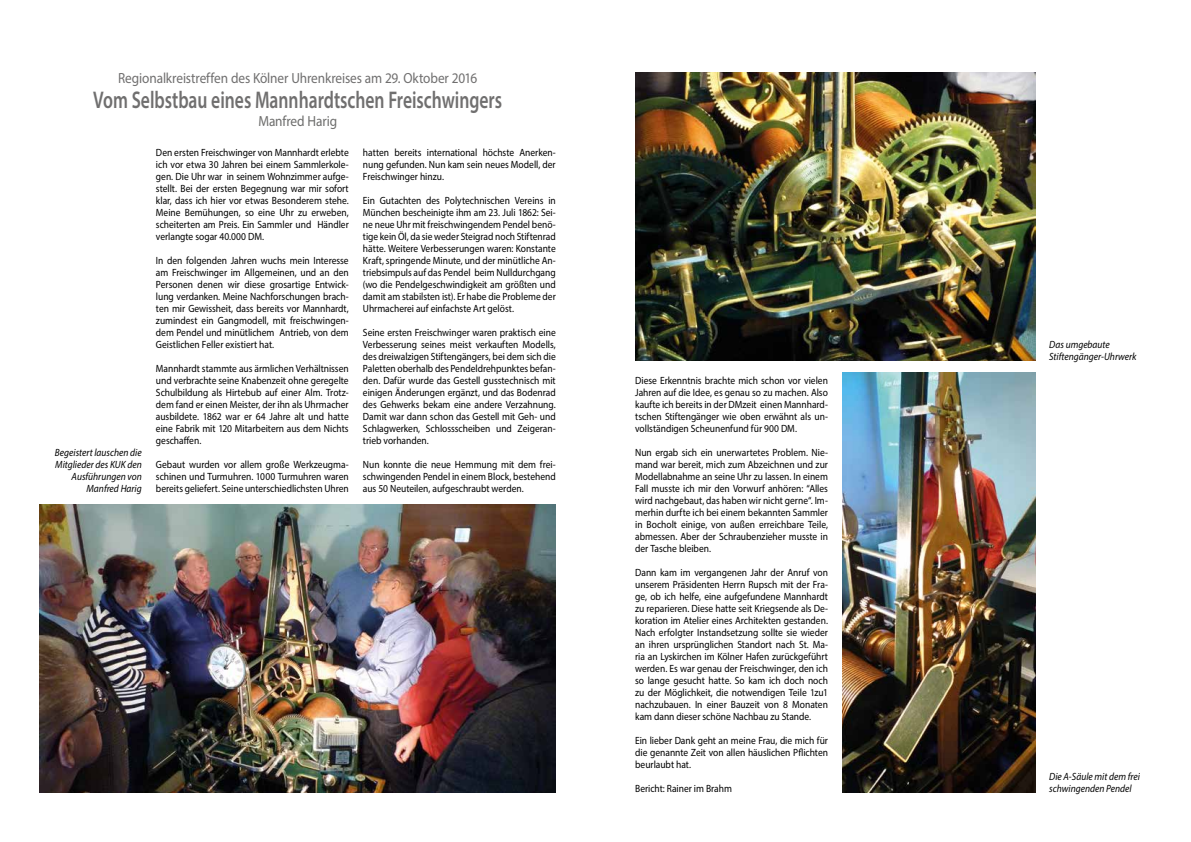
<style>
.page{position:relative;width:1191px;height:842px;background:#fff}
.page>*{position:absolute;margin:0;border:0;box-sizing:border-box;transform-origin:0 0}
.t1{font:600 24.2px "Myriad Pro";color:#706f6f;scale:.73 1}
.t2{font:14.7px "Myriad Pro";letter-spacing:-.01em;color:#706f6f;scale:.9 1}
.t3{font:14.7px "Myriad Pro";letter-spacing:-.01em;color:#6d6d6c;scale:.9 1}
.t4{font:10.5px/12px "Myriad Pro";color:#000;text-align:justify;scale:.9 1}
.t5{font:italic 10.5px/12px "Myriad Pro";color:#000;scale:.9 1}
</style>
<div class="page">
<img style="left:40px;top:504px;width:516px;height:288px">
<img style="left:842px;top:372px;width:193px;height:420px">
<img style="left:635px;top:72px;width:400px;height:288px">
<h2 class="t2" style="left:118px;top:69px;width:400px">Regionalkreistreffen des Kölner Uhrenkreises am 29. Oktober 2016</h2>
<h1 class="t1" style="left:93px;top:85px;width:562px">Vom Selbstbau eines Mannhardtschen Freischwingers</h1>
<h2 class="t3" style="left:258px;top:112px;width:89px">Manfred Harig</h2>
<p class="t5" style="left:55px;top:446px;width:98px;text-align:right">Begeistert lauschen die<br>Mitglieder des KUK den<br>Ausführungen von<br>Manfred Harig</p>
<p class="t4" style="left:156px;top:146px;width:216px">Den ersten Freischwinger von Mannhardt erlebte ich vor etwa 30 Jahren bei einem Sammlerkole&shy;gen. Die Uhr war in seinem Wohnzimmer aufge&shy;stellt. Bei der ersten Begegnung war mir sofort klar, dass ich hier vor etwas Besonderem stehe.<br>Meine Bemühungen, so eine Uhr zu erweben, scheiterten am Preis. Ein Sammler und Händler verlangte sogar 40.000 DM.</p>
<p class="t4" style="left:156px;top:254px;width:216px">In den folgenden Jahren wuchs mein Interesse am Freischwinger im Allgemeinen, und an den Personen denen wir diese grosartige Entwick&shy;lung verdanken. Meine Nachforschungen brach&shy;ten mir Gewissheit, dass bereits vor Mannhardt, zumindest ein Gangmodell, mit freischwingen&shy;dem Pendel und minütlichem Antrieb, von dem Geistlichen Feller existiert hat.</p>
<p class="t4" style="left:156px;top:362px;width:216px">Mannhardt stammte aus ärmlichen Verhältnissen und verbrachte seine Knabenzeit ohne geregelte Schulbildung als Hirtebub auf einer Alm. Trotz&shy;dem fand er einen Meister, der ihn als Uhrmacher ausbildete. 1862 war er 64 Jahre alt und hatte eine Fabrik mit 120 Mitarbeitern aus dem Nichts geschaffen.</p>
<p class="t4" style="left:156px;top:458px;width:216px">Gebaut wurden vor allem große Werkzeugma&shy;schinen und Turmuhren. 1000 Turmuhren waren bereits geliefert. Seine unterschiedlichsten Uhren</p>
<p class="t4" style="left:363px;top:146px;width:216px">hatten bereits international höchste Anerken&shy;nung gefunden. Nun kam sein neues Modell, der Freischwinger hinzu.</p>
<p class="t4" style="left:363px;top:194px;width:216px">Ein Gutachten des Polytechnischen Vereins in München bescheinigte ihm am 23. Juli 1862: Sei&shy;ne neue Uhr mit freischwingendem Pendel benö&shy;tige kein Öl, da sie weder Steigrad noch Stiftenrad hätte. Weitere Verbesserungen waren: Konstante Kraft, springende Minute, und der minütliche An&shy;triebsimpuls auf das Pendel beim Nulldurchgang (wo die Pendelgeschwindigkeit am größten und damit am stabilsten ist). Er habe die Probleme der Uhrmacherei auf einfachste Art gelöst.</p>
<p class="t4" style="left:363px;top:326px;width:216px">Seine ersten Freischwinger waren praktisch eine Verbesserung seines meist verkauften Modells, des dreiwalzigen Stiftengängers, bei dem sich die Paletten oberhalb des Pendeldrehpunktes befan&shy;den. Dafür wurde das Gestell gusstechnisch mit einigen Änderungen ergänzt, und das Bodenrad des Gehwerks bekam eine andere Verzahnung.<br>Damit war dann schon das Gestell mit Geh- und Schlagwerken, Schlossscheiben und Zeigeran&shy;trieb vorhanden.</p>
<p class="t4" style="left:363px;top:458px;width:216px">Nun konnte die neue Hemmung mit dem frei&shy;schwingenden Pendel in einem Block, bestehend aus 50 Neuteilen, aufgeschraubt werden.</p>
<p class="t4" style="left:635px;top:374px;width:216px">Diese Erkenntnis brachte mich schon vor vielen Jahren auf die Idee, es genau so zu machen. Also kaufte ich bereits in der DMzeit einen Mannhard&shy;tschen Stiftengänger wie oben erwähnt als un&shy;vollständigen Scheunenfund für 900 DM.</p>
<p class="t4" style="left:635px;top:446px;width:216px">Nun ergab sich ein unerwartetes Problem. Nie&shy;mand war bereit, mich zum Abzeichnen und zur Modellabnahme an seine Uhr zu lassen. In einem Fall musste ich mir den Vorwurf anhören: “Alles wird nachgebaut, das haben wir nicht gerne“. Im&shy;merhin durfte ich bei einem bekannten Sammler in Bocholt einige, von außen erreichbare Teile, abmessen. Aber der Schraubenzieher musste in der Tasche bleiben.</p>
<p class="t4" style="left:635px;top:566px;width:216px">Dann kam im vergangenen Jahr der Anruf von unserem Präsidenten Herrn Rupsch mit der Fra&shy;ge, ob ich helfe, eine aufgefundene Mannhardt zu reparieren. Diese hatte seit Kriegsende als De&shy;koration im Atelier eines Architekten gestanden.<br>Nach erfolgter Instandsetzung sollte sie wieder an ihren ursprünglichen Standort nach St. Ma&shy;ria an Lyskirchen im Kölner Hafen zurückgeführt werden. Es war genau der Freischwinger, den ich so lange gesucht hatte. So kam ich doch noch zu der Möglichkeit, die notwendigen Teile 1zu1 nachzubauen. In einer Bauzeit von 8 Monaten kam dann dieser schöne Nachbau zu Stande.</p>
<p class="t4" style="left:635px;top:734px;width:216px">Ein lieber Dank geht an meine Frau, die mich für die genannte Zeit von allen häuslichen Pflichten beurlaubt hat.</p>
<p class="t4" style="left:635px;top:782px;width:109px">Bericht: Rainer im Brahm</p>
<p class="t5" style="left:1049px;top:338px;width:99px">Das umgebaute<br>Stiftengänger-Uhrwerk</p>
<p class="t5" style="left:1049px;top:770px;width:102px">Die A-Säule mit dem frei schwingenden Pendel</p>
</div>
